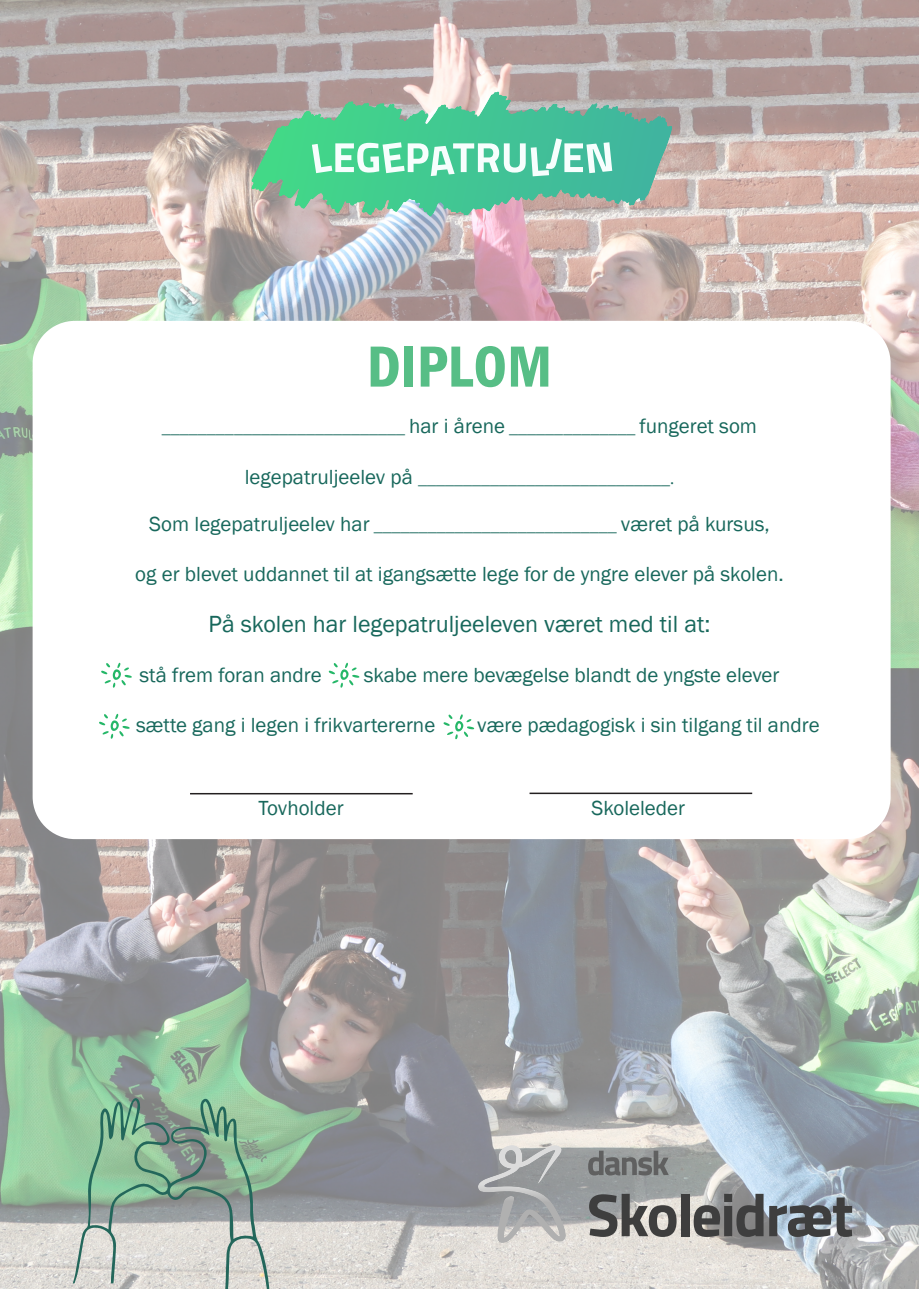
<style>
.page{position:relative;width:919px;height:1289px;background:#fff}
.page>*{position:absolute;margin:0;border:0;box-sizing:border-box;transform-origin:0 0}
.t1{font:600 condensed 60px "Franklin Gothic";color:#57be86}
.t2{font:24px "Franklin Gothic";color:#18685c}
.t3{font:21px "Franklin Gothic";color:#18685c}
.t4{font:18px "Minion Pro";color:#18685c}
.s1{font-family:"Franklin Gothic";font-size:21px}
.s2{font-family:"Minion Pro";font-size:18px}
</style>
<div class="page">
<img style="left:0;top:0;width:918px;height:1288px">
<div style="left:33px;top:321px;width:857px;height:518px;background:#fff;border-radius:43px"></div>
<svg style="left:589px;top:1193px;width:87px;height:43px;background:#828280"></svg>
<div style="left:681px;top:1193px;width:8px;height:43px;background:#3e3e3e"></div>
<svg style="left:693px;top:1193px;width:70px;height:43px;background:#6e6e6e"></svg>
<svg style="left:769px;top:1197px;width:83px;height:39px;background:#747c84"></svg>
<svg style="left:588px;top:1150px;width:80px;height:25px;background:#7d7f7f"></svg>
<svg style="left:478px;top:1145px;width:88px;height:97px;background:#abacae"></svg>
<hr style="left:190px;top:793px;width:222px;height:1px;background:#231f20">
<hr style="left:529px;top:792px;width:223px;height:2px;background:#231f20">
<svg style="left:101px;top:662px;width:31px;height:25px"></svg>
<svg style="left:329px;top:662px;width:30px;height:25px"></svg>
<svg style="left:99px;top:713px;width:31px;height:25px"></svg>
<svg style="left:443px;top:714px;width:31px;height:25px"></svg>
<svg style="left:73px;top:1098px;width:196px;height:190px;background:#a1b9a7"></svg>
<svg style="left:353px;top:91px;width:144px;height:33px;background:#90c6a9"></svg>
<svg style="left:312px;top:138px;width:300px;height:38px"></svg>
<h1 class="t1" style="left:367px;top:331px;width:187px">DIPLOM</h1>
<p class="t4" style="left:162px;top:421px;width:596px">___________________________ <span class="s1">har i årene</span> ______________ <span class="s1">fungeret som</span></p>
<p class="t4" style="left:245px;top:471px;width:431px"><span class="s1">legepatruljeelev på</span> ____________________________.</p>
<p class="t3" style="left:149px;top:515px;width:622px">Som legepatruljeelev har <span class="s2">___________________________</span> været på kursus,</p>
<p class="t3" style="left:135px;top:565px;width:649px">og er blevet uddannet til at igangsætte lege for de yngre elever på skolen.</p>
<p class="t2" style="left:208px;top:614px;width:503px">På skolen har legepatruljeeleven været med til at:</p>
<p class="t3" style="left:139px;top:666px;width:184px">stå frem foran andre</p>
<p class="t3" style="left:363px;top:666px;width:417px">skabe mere bevægelse blandt de yngste elever</p>
<p class="t3" style="left:136px;top:717px;width:300px">sætte gang i legen i frikvartererne</p>
<p class="t3" style="left:477px;top:717px;width:344px">være pædagogisk i sin tilgang til andre</p>
<p class="t3" style="left:258px;top:799px;width:87px">Tovholder</p>
<p class="t3" style="left:591px;top:799px;width:95px">Skoleleder</p>
</div>
